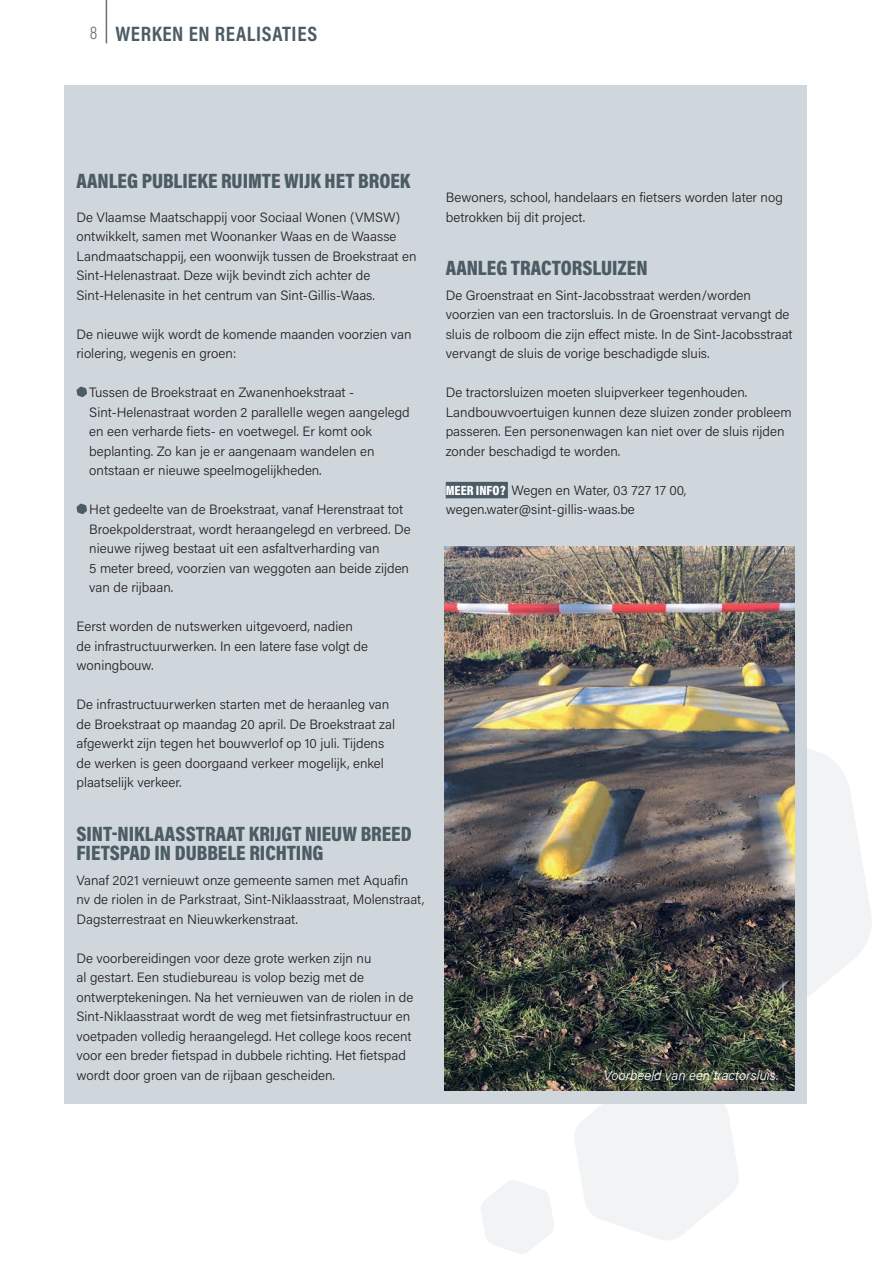
<style>
.page{position:relative;width:893px;height:1263px;background:#fff}
.page>*{position:absolute;margin:0;border:0;box-sizing:border-box;transform-origin:0 0}
.Tussen_titel{font:900 21px/19.5px "Acumin Pro Cond";color:#4c5c65}
.Tussen_titel-2{font:700 21px "Acumin Pro Cond";letter-spacing:.03em;color:#4c5c65}
.t1{font:300 18px "Acumin Pro Cond";color:#6c6d70}
.Tekst{font:300 13.5px/19.5px "Acumin Pro";color:#231f20}
.Onderschrift_foto{font:italic 300 13.5px "Acumin Pro";color:#fff}
.s1{font-family:"Acumin Pro Cond";font-weight:900;color:#fff}
</style>
<div class="page">
<svg style="left:806px;top:700px;width:66px;height:361px;fill:#f5f7f8"></svg>
<svg style="left:572px;top:1103px;width:169px;height:137px"></svg>
<svg style="left:481px;top:1180px;width:73px;height:74px"></svg>
<hr style="left:106px;top:0;width:1px;height:43px;background:#6c6d70">
<div style="left:64px;top:85px;width:742px;height:1018px;background:#d0d7dc"></div>
<svg style="left:76px;top:386px;width:11px;height:11px"></svg>
<svg style="left:76px;top:503px;width:11px;height:11px"></svg>
<div style="left:446px;top:482px;width:62px;height:16px;background:#4c5c65"></div>
<img style="left:445px;top:546px;width:350px;height:545px">
<p class="t1" style="left:90px;top:22px;width:9px">8</p>
<p class="Tussen_titel-2" style="left:115px;top:20px;width:203px">WERKEN EN REALISATIES</p>
<p class="Tussen_titel" style="left:77px;top:171px;width:335px">AANLEG PUBLIEKE RUIMTE WIJK HET BROEK</p>
<p class="Tekst" style="left:77px;top:207px;width:342px">De Vlaamse Maatschappij voor Sociaal Wonen (VMSW) ontwikkelt, samen met Woonanker Waas en de Waasse Landmaatschappij, een woonwijk tussen de Broekstraat en Sint-Helenastraat. Deze wijk bevindt zich achter de Sint-Helenasite in het centrum van Sint-Gillis-Waas.</p>
<p class="Tekst" style="left:77px;top:324px;width:336px">De nieuwe wijk wordt de komende maanden voorzien van riolering, wegenis en groen:</p>
<p class="Tekst" style="left:89px;top:382px;width:322px">Tussen de Broekstraat en Zwanenhoekstraat - Sint-Helenastraat worden 2 parallelle wegen aangelegd en een verharde fiets- en voetwegel. Er komt ook beplanting. Zo kan je er aangenaam wandelen en ontstaan er nieuwe speelmogelijkheden.</p>
<p class="Tekst" style="left:89px;top:499px;width:323px">Het gedeelte van de Broekstraat, vanaf Herenstraat tot Broekpolderstraat, wordt heraangelegd en verbreed. De nieuwe rijweg bestaat uit een asfaltverharding van<br>5 meter breed, voorzien van weggoten aan beide zijden van de rijbaan.</p>
<p class="Tekst" style="left:77px;top:616px;width:293px">Eerst worden de nutswerken uitgevoerd, nadien de infrastructuurwerken. In een latere fase volgt de woningbouw.</p>
<p class="Tekst" style="left:77px;top:694px;width:320px">De infrastructuurwerken starten met de heraanleg van de Broekstraat op maandag 20 april. De Broekstraat zal afgewerkt zijn tegen het bouwverlof op 10 juli. Tijdens de werken is geen doorgaand verkeer mogelijk, enkel plaatselijk verkeer.</p>
<p class="Tussen_titel" style="left:77px;top:823px;width:337px">SINT-NIKLAASSTRAAT KRIJGT NIEUW BREED<br>FIETSPAD IN DUBBELE RICHTING</p>
<p class="Tekst" style="left:77px;top:870px;width:349px">Vanaf 2021 vernieuwt onze gemeente samen met Aquafin nv de riolen in de Parkstraat, Sint-Niklaasstraat, Molenstraat,<br>Dagsterrestraat en Nieuwkerkenstraat.</p>
<p class="Tekst" style="left:77px;top:948px;width:338px">De voorbereidingen voor deze grote werken zijn nu<br>al gestart. Een studiebureau is volop bezig met de ontwerptekeningen. Na het vernieuwen van de riolen in de Sint-Niklaasstraat wordt de weg met fietsinfrastructuur en voetpaden volledig heraangelegd. Het college koos recent voor een breder fietspad in dubbele richting. Het fietspad wordt door groen van de rijbaan gescheiden.</p>
<p class="Tekst" style="left:446px;top:187px;width:339px">Bewoners, school, handelaars en fietsers worden later nog betrokken bij dit project.</p>
<p class="Tussen_titel" style="left:446px;top:258px;width:203px">AANLEG TRACTORSLUIZEN</p>
<p class="Tekst" style="left:446px;top:285px;width:348px">De Groenstraat en Sint-Jacobsstraat werden/worden voorzien van een tractorsluis. In de Groenstraat vervangt de sluis de rolboom die zijn effect miste. In de Sint-Jacobsstraat vervangt de sluis de vorige beschadigde sluis.</p>
<p class="Tekst" style="left:446px;top:382px;width:347px">De tractorsluizen moeten sluipverkeer tegenhouden.<br>Landbouwvoertuigen kunnen deze sluizen zonder probleem passeren. Een personenwagen kan niet over de sluis rijden zonder beschadigd te worden.</p>
<p class="Tekst" style="left:446px;top:480px;width:242px"><span class="s1">MEER INFO?</span> Wegen en Water, 03 727 17 00, wegen.water@sint-gillis-waas.be</p>
<p class="Onderschrift_foto" style="left:604px;top:1065px;width:176px">Voorbeeld van een tractorsluis.</p>
</div>
